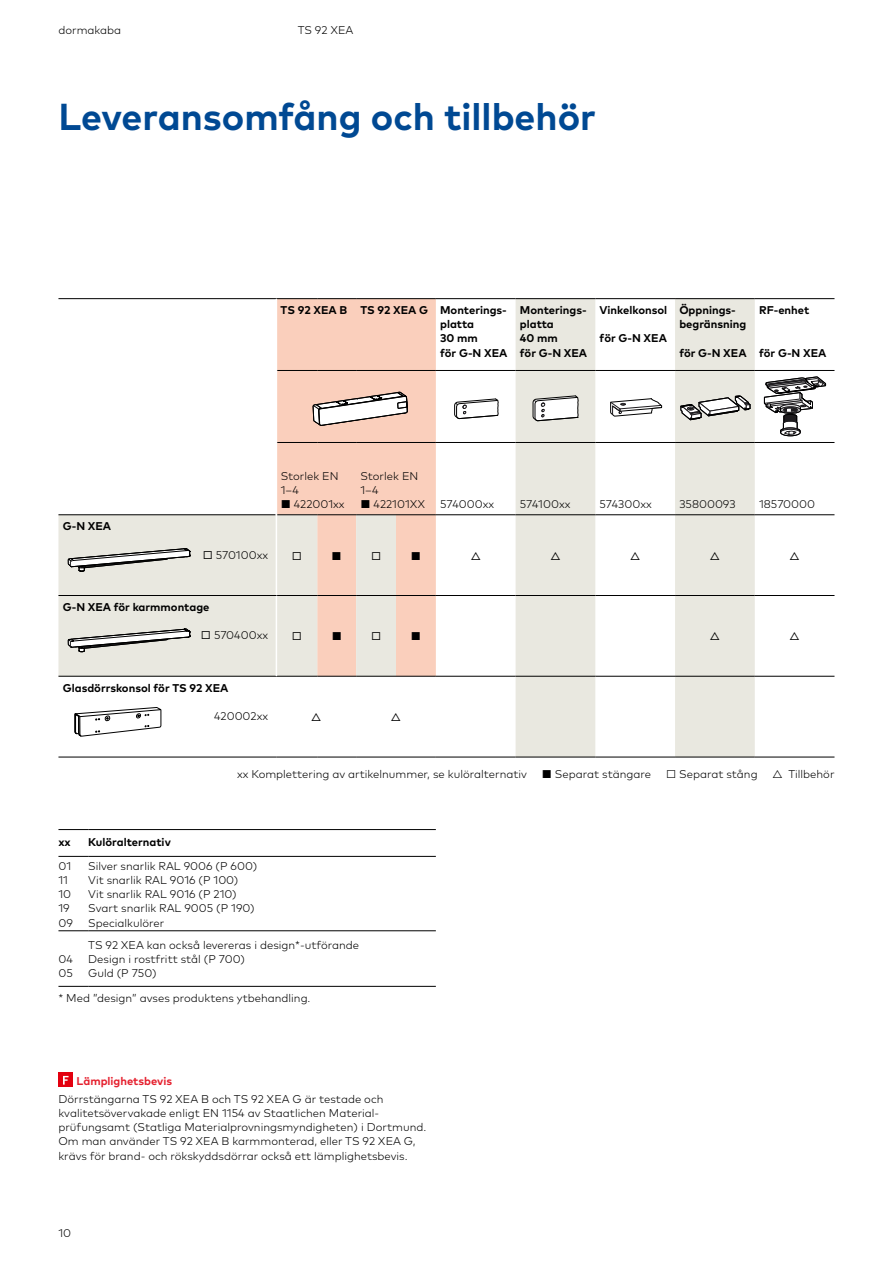
<style>
.page{position:relative;width:893px;height:1263px;background:#fff}
.page>*{position:absolute;margin:0;border:0;box-sizing:border-box;transform-origin:0 0}
.t1{font:700 37.5px "Mark Pro";color:#004993}
.t2{font:300 11.25px/14.2px "Mark Pro";color:#000}
.t3{font:700 11.25px/14.2px "Mark Pro";color:#000}
.t4{font:11.25px "Mark Pro";color:#000}
.t5{font:700 11.25px "Mark Pro";color:#e5202e}
.s1{font-weight:700}
.s2{font-weight:400}
</style>
<div class="page">
<svg style="left:58px;top:299px;width:537px;height:458px"></svg>
<hr style="left:58px;top:298px;width:218px;height:1px;background:#000">
<hr style="left:276px;top:298px;width:41px;height:1px;background:#000">
<hr style="left:317px;top:298px;width:39px;height:1px;background:#000">
<hr style="left:356px;top:298px;width:40px;height:1px;background:#000">
<hr style="left:396px;top:298px;width:40px;height:1px;background:#000">
<hr style="left:436px;top:298px;width:80px;height:1px;background:#000">
<hr style="left:516px;top:298px;width:79px;height:1px;background:#000">
<hr style="left:595px;top:298px;width:80px;height:1px;background:#000">
<hr style="left:675px;top:298px;width:80px;height:1px;background:#000">
<hr style="left:755px;top:298px;width:79px;height:1px;background:#000">
<hr style="left:277px;top:370px;width:40px;height:1px;background:#000">
<hr style="left:317px;top:370px;width:39px;height:1px;background:#000">
<hr style="left:356px;top:370px;width:40px;height:1px;background:#000">
<hr style="left:396px;top:370px;width:40px;height:1px;background:#000">
<hr style="left:436px;top:370px;width:80px;height:1px;background:#000">
<hr style="left:516px;top:370px;width:79px;height:1px;background:#000">
<hr style="left:595px;top:370px;width:80px;height:1px;background:#000">
<hr style="left:755px;top:370px;width:79px;height:1px;background:#000">
<hr style="left:277px;top:442px;width:40px;height:1px;background:#000">
<hr style="left:317px;top:442px;width:39px;height:1px;background:#000">
<hr style="left:356px;top:442px;width:40px;height:1px;background:#000">
<hr style="left:396px;top:442px;width:40px;height:1px;background:#000">
<hr style="left:436px;top:442px;width:80px;height:1px;background:#000">
<hr style="left:516px;top:442px;width:79px;height:1px;background:#000">
<hr style="left:595px;top:442px;width:80px;height:1px;background:#000">
<hr style="left:755px;top:442px;width:79px;height:1px;background:#000">
<hr style="left:58px;top:514px;width:218px;height:1px;background:#000">
<hr style="left:277px;top:514px;width:40px;height:1px;background:#000">
<hr style="left:317px;top:514px;width:39px;height:1px;background:#000">
<hr style="left:356px;top:514px;width:40px;height:1px;background:#000">
<hr style="left:396px;top:514px;width:40px;height:1px;background:#000">
<hr style="left:436px;top:514px;width:80px;height:1px;background:#000">
<hr style="left:516px;top:514px;width:79px;height:1px;background:#000">
<hr style="left:595px;top:514px;width:80px;height:1px;background:#000">
<hr style="left:755px;top:514px;width:79px;height:1px;background:#000">
<hr style="left:276px;top:595px;width:41px;height:1px;background:#000">
<hr style="left:317px;top:595px;width:39px;height:1px;background:#000">
<hr style="left:356px;top:595px;width:40px;height:1px;background:#000">
<hr style="left:396px;top:595px;width:40px;height:1px;background:#000">
<hr style="left:436px;top:595px;width:80px;height:1px;background:#000">
<hr style="left:516px;top:595px;width:79px;height:1px;background:#000">
<hr style="left:595px;top:595px;width:80px;height:1px;background:#000">
<hr style="left:755px;top:595px;width:79px;height:1px;background:#000">
<hr style="left:58px;top:676px;width:218px;height:1px;background:#000">
<hr style="left:276px;top:676px;width:41px;height:1px;background:#000">
<hr style="left:317px;top:676px;width:39px;height:1px;background:#000">
<hr style="left:356px;top:676px;width:40px;height:1px;background:#000">
<hr style="left:396px;top:676px;width:40px;height:1px;background:#000">
<hr style="left:436px;top:676px;width:80px;height:1px;background:#000">
<hr style="left:516px;top:676px;width:79px;height:1px;background:#000">
<hr style="left:595px;top:676px;width:80px;height:1px;background:#000">
<hr style="left:755px;top:676px;width:79px;height:1px;background:#000">
<hr style="left:58px;top:757px;width:218px;height:1px;background:#000">
<hr style="left:276px;top:757px;width:41px;height:1px;background:#000">
<hr style="left:317px;top:757px;width:39px;height:1px;background:#000">
<hr style="left:356px;top:757px;width:40px;height:1px;background:#000">
<hr style="left:396px;top:757px;width:40px;height:1px;background:#000">
<hr style="left:436px;top:757px;width:80px;height:1px;background:#000">
<hr style="left:516px;top:757px;width:79px;height:1px;background:#000">
<hr style="left:595px;top:757px;width:80px;height:1px;background:#000">
<hr style="left:675px;top:757px;width:80px;height:1px;background:#000">
<hr style="left:755px;top:757px;width:79px;height:1px;background:#000">
<hr style="left:276px;top:515px;width:1px;height:80px;background:#fff">
<hr style="left:276px;top:596px;width:1px;height:80px;background:#fff">
<hr style="left:276px;top:299px;width:1px;height:71px;background:#fff">
<hr style="left:276px;top:370px;width:1px;height:72px;background:#fff">
<hr style="left:276px;top:442px;width:1px;height:73px;background:#fff">
<hr style="left:58px;top:595px;width:218px;height:1px;background:#000">
<hr style="left:58px;top:829px;width:30px;height:1px;background:#000">
<hr style="left:88px;top:829px;width:348px;height:1px;background:#000">
<hr style="left:58px;top:856px;width:30px;height:1px;background:#000">
<hr style="left:88px;top:856px;width:348px;height:1px;background:#000">
<hr style="left:58px;top:930px;width:30px;height:1px;background:#000">
<hr style="left:88px;top:930px;width:348px;height:1px;background:#000">
<hr style="left:58px;top:986px;width:30px;height:1px;background:#000">
<hr style="left:88px;top:986px;width:348px;height:1px;background:#000">
<div style="left:58px;top:1072px;width:15px;height:15px;background:#e3000f"></div>
<svg style="left:63px;top:1076px;width:6px;height:8px"></svg>
<svg style="left:451px;top:396px;width:49px;height:27px"></svg>
<svg style="left:610px;top:398px;width:52px;height:18px"></svg>
<svg style="left:764px;top:376px;width:62px;height:60px"></svg>
<svg style="left:532px;top:393px;width:48px;height:29px"></svg>
<div style="left:675px;top:299px;width:80px;height:458px;background:#e9e8e0"></div>
<svg style="left:312px;top:385px;width:96px;height:42px"></svg>
<svg style="left:67px;top:547px;width:123px;height:24px"></svg>
<svg style="left:67px;top:628px;width:123px;height:24px"></svg>
<svg style="left:70px;top:707px;width:91px;height:40px"></svg>
<p class="t2" style="left:58px;top:22px;width:64px">dormakaba</p>
<p class="t2" style="left:298px;top:22px;width:57px">TS 92 XEA</p>
<h1 class="t1" style="left:58px;top:89px;width:539px">Leveransomfång och tillbehör</h1>
<p class="t3" style="left:440px;top:302px;width:69px;text-indent:-159px">TS 92 XEA B TS 92 XEA G Monterings&shy;platta<br>30 mm<br>för G-N XEA</p>
<p class="t3" style="left:520px;top:302px;width:69px">Monterings&shy;platta<br>40 mm<br>för G-N XEA</p>
<p class="t3" style="left:600px;top:302px;width:69px">Vinkelkonsol</p>
<p class="t3" style="left:600px;top:330px;width:69px">för G-N XEA</p>
<p class="t3" style="left:679px;top:302px;width:68px">Öppnings&shy;begränsning</p>
<p class="t3" style="left:679px;top:345px;width:69px">för G-N XEA</p>
<p class="t3" style="left:759px;top:302px;width:52px">RF-enhet</p>
<p class="t3" style="left:759px;top:345px;width:69px">för G-N XEA</p>
<p class="t3" style="left:63px;top:518px;width:50px">G-N XEA</p>
<p class="t2" style="left:281px;top:468px;width:59px">Storlek EN<br>1–4</p>
<p class="t2" style="left:281px;top:496px;width:65px"><span class="s1">■</span> 422001xx</p>
<p class="t2" style="left:360px;top:468px;width:59px">Storlek EN<br>1–4</p>
<p class="t2" style="left:360px;top:496px;width:66px"><span class="s1">■</span> 422101XX</p>
<p class="t2" style="left:440px;top:496px;width:55px">574000xx</p>
<p class="t2" style="left:520px;top:496px;width:52px">574100xx</p>
<p class="t2" style="left:600px;top:496px;width:54px">574300xx</p>
<p class="t2" style="left:679px;top:496px;width:58px">35800093</p>
<p class="t2" style="left:759px;top:496px;width:57px">18570000</p>
<p class="t2" style="left:203px;top:547px;width:67px"><span class="s2">□</span> 570100xx</p>
<p class="t4" style="left:292px;top:547px;width:12px">□</p>
<p class="t4" style="left:332px;top:547px;width:12px">■</p>
<p class="t4" style="left:371px;top:547px;width:12px">□</p>
<p class="t4" style="left:411px;top:547px;width:12px">■</p>
<p class="t4" style="left:471px;top:547px;width:12px">△</p>
<p class="t4" style="left:550px;top:547px;width:12px">△</p>
<p class="t4" style="left:630px;top:547px;width:12px">△</p>
<p class="t4" style="left:710px;top:547px;width:12px">△</p>
<p class="t4" style="left:790px;top:547px;width:12px">△</p>
<p class="t3" style="left:63px;top:599px;width:148px">G-N XEA för karmmontage</p>
<p class="t2" style="left:201px;top:627px;width:69px"><span class="s2">□</span> 570400xx</p>
<p class="t4" style="left:292px;top:628px;width:12px">□</p>
<p class="t4" style="left:332px;top:628px;width:12px">■</p>
<p class="t4" style="left:371px;top:628px;width:12px">□</p>
<p class="t4" style="left:411px;top:628px;width:12px">■</p>
<p class="t4" style="left:710px;top:628px;width:12px">△</p>
<p class="t4" style="left:790px;top:628px;width:12px">△</p>
<p class="t3" style="left:63px;top:679px;width:167px">Glasdörrskonsol för TS 92 XEA</p>
<p class="t2" style="left:214px;top:708px;width:55px">420002xx</p>
<p class="t4" style="left:311px;top:709px;width:12px">△</p>
<p class="t4" style="left:391px;top:709px;width:12px">△</p>
<p class="t2" style="left:237px;top:766px;width:291px">xx Komplettering av artikelnummer, se kulöralternativ</p>
<p class="t2" style="left:542px;top:766px;width:111px">■ Separat stängare</p>
<p class="t2" style="left:666px;top:766px;width:93px">□ Separat stång</p>
<p class="t2" style="left:773px;top:766px;width:63px">△ Tillbehör</p>
<p class="t3" style="left:58px;top:834px;width:14px">xx</p>
<p class="t3" style="left:88px;top:834px;width:84px">Kulöralternativ</p>
<p class="t2" style="left:58px;top:857px;width:16px">01<br>11<br>10<br>19<br>09</p>
<p class="t2" style="left:88px;top:857px;width:170px">Silver snarlik RAL 9006 (P 600)<br>Vit snarlik RAL 9016 (P 100)<br>Vit snarlik RAL 9016 (P 210)<br>Svart snarlik RAL 9005 (P 190)<br>Specialkulörer</p>
<p class="t2" style="left:58px;top:951px;width:16px">04<br>05</p>
<p class="t2" style="left:88px;top:937px;width:272px">TS 92 XEA kan också levereras i design*-utförande<br>Design i rostfritt stål (P 700)<br>Guld (P 750)</p>
<p class="t2" style="left:58px;top:990px;width:254px">* Med ”design” avses produktens ytbehandling.</p>
<p class="t5" style="left:77px;top:1072px;width:97px">Lämplighetsbevis</p>
<p class="t2" style="left:58px;top:1090px;width:369px">Dörrstängarna TS 92 XEA B och TS 92 XEA G är testade och kvalitetsövervakade enligt EN 1154 av Staatlichen Material&shy;prüfungsamt (Statliga Materialprovningsmyndigheten) i Dortmund.<br>Om man använder TS 92 XEA B karmmonterad, eller TS 92 XEA G, krävs för brand- och rökskyddsdörrar också ett lämplighetsbevis.</p>
<p class="t2" style="left:58px;top:1225px;width:14px">10</p>
</div>
